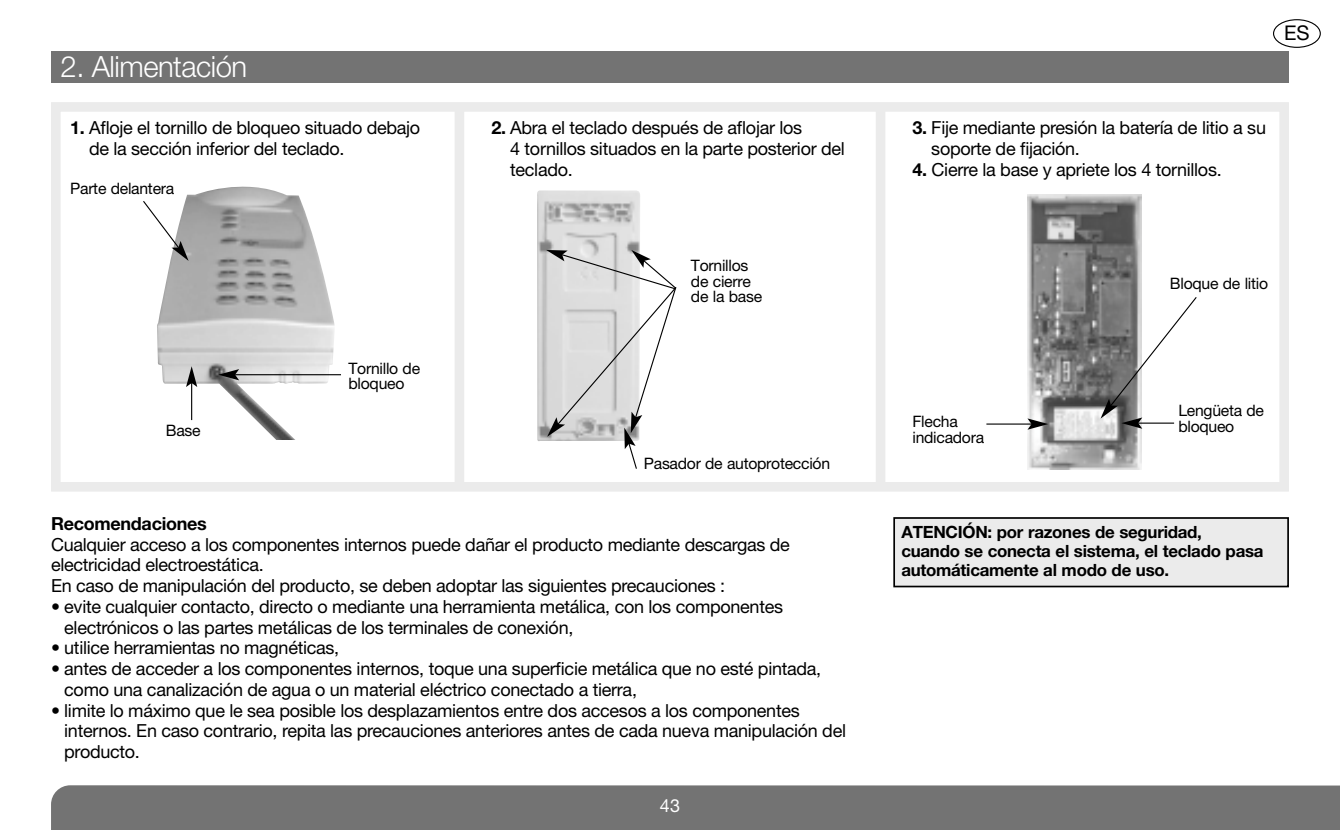
<style>
.page{position:relative;width:1340px;height:830px;background:#fff}
.page>*{position:absolute;margin:0;border:0;box-sizing:border-box;transform-origin:0 0}
.t1{font:300 29.25px "Helvetica Neue LT Com";letter-spacing:-.015em;color:#fff}
.t2{font:20.25px "Helvetica Neue LT Com";color:#000}
.t3{font:18px/20.7px "Helvetica Neue LT Com";letter-spacing:-.015em;color:#000}
.t4{font:700 18px "Helvetica Neue LT Com";letter-spacing:-.015em;color:#000}
.t5{font:18px "Helvetica Neue LT Com";color:#fff}
.t6{font:700 16.88px/19.1px "Helvetica Neue LT Com";letter-spacing:-.015em;color:#000}
.t7{font:15.75px/15.8px "Helvetica Neue LT Com";letter-spacing:-.015em;color:#000}
.s1{font-weight:700}
</style>
<div class="page">
<div style="left:51px;top:785px;width:1288px;height:44px;background:#737373"></div>
<div style="left:1272px;top:19px;width:48px;height:29px;border:2px solid #000;border-radius:50%"></div>
<div style="left:51px;top:51px;width:1237px;height:32px;background:#737373"></div>
<div style="left:51px;top:102px;width:1237px;height:389px;border:10px solid #ebebeb"></div>
<img style="left:157px;top:186px;width:178px;height:253px">
<svg style="left:143px;top:199px;width:46px;height:62px"></svg>
<hr style="left:235px;top:374px;width:106px;height:1px;background:#000">
<svg style="left:218px;top:369px;width:21px;height:11px"></svg>
<hr style="left:191px;top:383px;width:1px;height:37px;background:#000">
<svg style="left:186px;top:366px;width:11px;height:21px"></svg>
<img style="left:537px;top:190px;width:103px;height:251px">
<svg style="left:546px;top:250px;width:131px;height:219px"></svg>
<img style="left:1027px;top:194px;width:114px;height:275px">
<hr style="left:986px;top:423px;width:45px;height:1px;background:#000">
<svg style="left:1027px;top:418px;width:21px;height:11px"></svg>
<svg style="left:1100px;top:295px;width:97px;height:133px"></svg>
<div style="left:894px;top:517px;width:394px;height:69px;background:#ebebeb"></div>
<div style="left:893px;top:517px;width:395px;height:70px;border:2px solid #000"></div>
<div style="left:454px;top:108px;width:10px;height:380px;background:#ebebeb"></div>
<div style="left:875px;top:108px;width:10px;height:380px;background:#ebebeb"></div>
<h1 class="t1" style="left:61px;top:55px;width:188px">2. Alimentación</h1>
<p class="t3" style="left:89px;top:117px;width:333px;text-indent:-19px"><span class="s1">1.</span> Afloje el tornillo de bloqueo situado debajo de la sección inferior del teclado.</p>
<p class="t3" style="left:510px;top:117px;width:336px;text-indent:-19px"><span class="s1">2.</span> Abra el teclado después de aflojar los<br>4 tornillos situados en la parte posterior del teclado.</p>
<p class="t3" style="left:931px;top:117px;width:336px;text-indent:-19px"><span class="s1">3.</span> Fije mediante presión la batería de litio a su soporte de fijación.</p>
<p class="t3" style="left:912px;top:159px;width:311px"><span class="s1">4.</span> Cierre la base y apriete los 4 tornillos.</p>
<p class="t7" style="left:70px;top:180px;width:106px">Parte delantera</p>
<p class="t2" style="left:1284px;top:21px;width:27px">ES</p>
<p class="t7" style="left:166px;top:422px;width:36px">Base</p>
<p class="t7" style="left:348px;top:360px;width:73px">Tornillo de bloqueo</p>
<p class="t7" style="left:691px;top:257px;width:73px">Tornillos de cierre de la base</p>
<p class="t7" style="left:644px;top:455px;width:188px">Pasador de autoprotección</p>
<p class="t4" style="left:51px;top:513px;width:157px">Recomendaciones</p>
<p class="t3" style="left:51px;top:533px;width:740px">Cualquier acceso a los componentes internos puede dañar el producto mediante descargas de electricidad electroestática.<br>En caso de manipulación del producto, se deben adoptar las siguientes precauciones :</p>
<p class="t3" style="left:64px;top:596px;width:720px;text-indent:-13px">• evite cualquier contacto, directo o mediante una herramienta metálica, con los componentes electrónicos o las partes metálicas de los terminales de conexión,</p>
<p class="t3" style="left:51px;top:637px;width:290px">• utilice herramientas no magnéticas,</p>
<p class="t3" style="left:64px;top:658px;width:758px;text-indent:-13px">• antes de acceder a los componentes internos, toque una superficie metálica que no esté pintada, como una canalización de agua o un material eléctrico conectado a tierra,</p>
<p class="t3" style="left:64px;top:699px;width:783px;text-indent:-13px">• limite lo máximo que le sea posible los desplazamientos entre dos accesos a los componentes internos. En caso contrario, repita las precauciones anteriores antes de cada nueva manipulación del producto.</p>
<p class="t5" style="left:660px;top:794px;width:22px">43</p>
<p class="t7" style="left:1169px;top:275px;width:100px">Bloque de litio</p>
<p class="t7" style="left:912px;top:413px;width:73px">Flecha indicadora</p>
<p class="t7" style="left:1178px;top:402px;width:87px">Lengüeta de bloqueo</p>
<p class="t6" style="left:901px;top:522px;width:363px">ATENCIÓN: por razones de seguridad, cuando se conecta el sistema, el teclado pasa automáticamente al modo de uso.</p>
</div>
